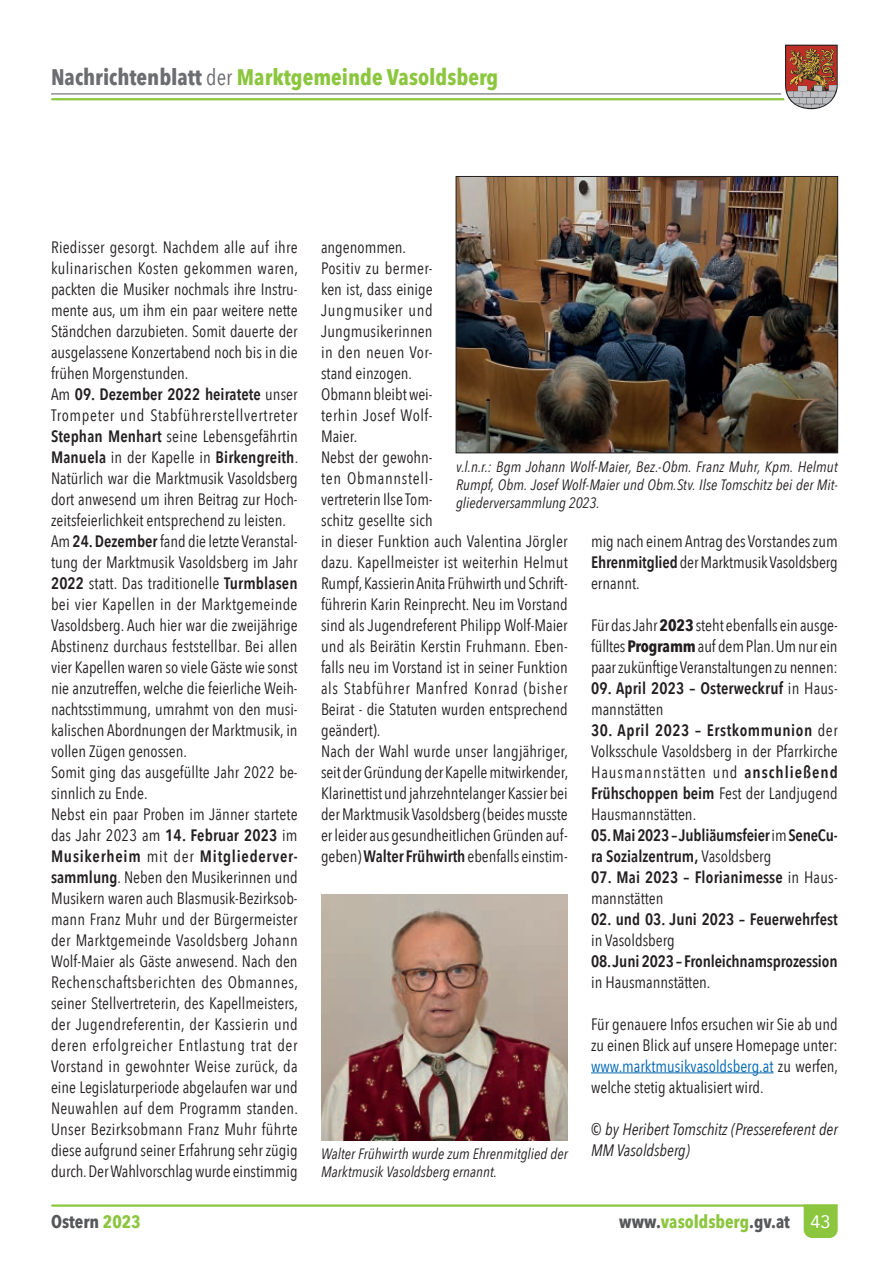
<style>
.page{position:relative;width:893px;height:1263px;background:#fff}
.page>*{position:absolute;margin:0;border:0;box-sizing:border-box;transform-origin:0 0}
.t1{font:700 22.5px "Avenir Next Condensed";color:#8bc63e}
.t2{font:700 18px "Avenir Next Condensed";color:#8bc63e}
.t3{font:700 18px "Avenir Next Condensed";color:#57585a}
.t4{font:16.5px/21px "Avenir Next Condensed";color:#231f20;text-align:justify}
.t5{font:600 16.5px/21px "Avenir Next Condensed";color:#231f20}
.t6{font:italic 16.5px/21px "Avenir Next Condensed";color:#231f20}
.t7{font:italic 15px/18px "Avenir Next Condensed";color:#231f20}
.s1{color:#6c6d70}
.s2{font-weight:400;color:#6c6d70}
.s3{font-weight:600}
.s4{font-weight:700}
.s5{font-weight:400}
.s6{color:#0166b3}
.s7{color:#8bc63e}
.s8{color:#57585a}
.s9{font-family:"Avenir";font-weight:400;color:#fff}
</style>
<div class="page">
<svg style="left:804px;top:1204px;width:34px;height:34px"></svg>
<hr style="left:52px;top:1204px;width:785px;height:3px;background:#8bc63e">
<hr style="left:51px;top:94px;width:730px;height:1px;background:#57585a">
<hr style="left:52px;top:98px;width:731px;height:2px;background:#8bc63e">
<svg style="left:785px;top:45px;width:53px;height:64px;background:#a16e5b"></svg>
<hr style="left:591px;top:1072px;width:182px;height:1px;background:#0166b3">
<img style="left:458px;top:178px;width:378px;height:273px">
<div style="left:456px;top:176px;width:382px;height:277px;border:1px solid #231f20"></div>
<img style="left:321px;top:894px;width:247px;height:247px">
<h1 class="t1" style="left:51px;top:63px;width:449px"><span class="s1">Nachrichtenblatt</span> <span class="s2">der</span> Marktgemeinde Vasoldsberg</h1>
<p class="t4" style="left:51px;top:235px;width:249px;text-align:left">Riedisser gesorgt. Nachdem alle auf ihre kulinarischen Kosten gekommen waren, packten die Musiker nochmals ihre Instru&shy;mente aus, um ihm ein paar weitere nette Ständchen darzubieten. Somit dauerte der ausgelassene Konzertabend noch bis in die frühen Morgenstunden.<br>Am <span class="s3">09. Dezember 2022 heiratete</span> unser Trompeter und Stabführerstellvertreter <span class="s3">Stephan Menhart</span> seine Lebensgefährtin <span class="s3">Manuela</span> in der Kapelle in <span class="s3">Birkengreith</span>.<br>Natürlich war die Marktmusik Vasoldsberg dort anwesend um ihren Beitrag zur Hoch&shy;zeitsfeierlichkeit entsprechend zu leisten.<br>Am <span class="s3">24. Dezember</span> fand die letzte Veranstal&shy;tung der Marktmusik Vasoldsberg im Jahr <span class="s3">2022</span> statt. Das traditionelle <span class="s3">Turmblasen </span>bei vier Kapellen in der Marktgemeinde Vasoldsberg. Auch hier war die zweijährige Abstinenz durchaus feststellbar. Bei allen vier Kapellen waren so viele Gäste wie sonst nie anzutreffen, welche die feierliche Weih&shy;nachtsstimmung, umrahmt von den musi&shy;kalischen Abordnungen der Marktmusik, in vollen Zügen genossen.<br>Somit ging das ausgefüllte Jahr 2022 be&shy;sinnlich zu Ende.<br>Nebst ein paar Proben im Jänner startete das Jahr 2023 am <span class="s3">14. Februar 2023</span> im <span class="s3">Musikerheim</span> mit der <span class="s3">Mitgliederver&shy;sammlung</span>. Neben den Musikerinnen und Musikern waren auch Blasmusik-Bezirksob&shy;mann Franz Muhr und der Bürgermeister der Marktgemeinde Vasoldsberg Johann Wolf-Maier als Gäste anwesend. Nach den Rechenschaftsberichten des Obmannes, seiner Stellvertreterin, des Kapellmeisters, der Jugendreferentin, der Kassierin und deren erfolgreicher Entlastung trat der Vorstand in gewohnter Weise zurück, da eine Legislaturperiode abgelaufen war und Neuwahlen auf dem Programm standen.<br>Unser Bezirksobmann Franz Muhr führte diese aufgrund seiner Erfahrung sehr zügig durch. Der Wahlvorschlag wurde einstimmig</p>
<p class="t4" style="left:321px;top:235px;width:113px;text-align:left">angenommen.<br>Positiv zu bermer&shy;ken ist, dass einige<br>Jungmusiker und<br>Jungmusikerinnen in den neuen Vor&shy;stand einzogen.<br>Obmann bleibt wei&shy;terhin Josef Wolf-<br>Maier.<br>Nebst der gewohn&shy;ten Obmannstell&shy;vertreterin Ilse Tom&shy;schitz gesellte sich</p>
<p class="t7" style="left:456px;top:457px;width:383px;text-align:justify">v.l.n.r.: Bgm Johann Wolf-Maier, Bez.-Obm. Franz Muhr, Kpm. Helmut Rumpf, Obm. Josef Wolf-Maier und Obm.Stv. Ilse Tomschitz bei der Mit&shy;gliederversammlung 2023.</p>
<p class="t4" style="left:321px;top:529px;width:249px;text-align:left">in dieser Funktion auch Valentina Jörgler dazu. Kapellmeister ist weiterhin Helmut Rumpf, Kassierin Anita Frühwirth und Schrift&shy;führerin Karin Reinprecht. Neu im Vorstand sind als Jugendreferent Philipp Wolf-Maier und als Beirätin Kerstin Fruhmann. Eben&shy;falls neu im Vorstand ist in seiner Funktion als Stabführer Manfred Konrad (bisher Beirat - die Statuten wurden entsprechend geändert).<br>Nach der Wahl wurde unser langjähriger, seit der Gründung der Kapelle mitwirkender, Klarinettist und jahrzehntelanger Kassier bei der Marktmusik Vasoldsberg (beides musste er leider aus gesundheitlichen Gründen auf&shy;geben) <span class="s3">Walter Frühwirth</span> ebenfalls einstim-</p>
<p class="t4" style="left:591px;top:529px;width:248px">mig nach einem Antrag des Vorstandes zum <span class="s3">Ehrenmitglied</span> der Marktmusik Vasoldsberg ernannt.</p>
<p class="t4" style="left:591px;top:613px;width:248px">Für das Jahr <span class="s4">2023</span> steht ebenfalls ein ausge&shy;fülltes <span class="s4">Programm</span> auf dem Plan. Um nur ein paar zukünftige Veranstaltungen zu nennen:</p>
<p class="t5" style="left:591px;top:677px;width:248px">09. April 2023 – Osterweckruf <span class="s5">in Haus&shy;mannstätten</span></p>
<p class="t4" style="left:591px;top:718px;width:248px"><span class="s3">30. April 2023 – Erstkommunion</span> der Volksschule Vasoldsberg in der Pfarrkirche Hausmannstätten und <span class="s3">anschließend Frühschoppen beim</span> Fest der Landjugend Hausmannstätten.</p>
<p class="t5" style="left:591px;top:824px;width:248px">05. Mai 2023 – Jubliäumsfeier <span class="s5">im</span> SeneCu&shy;ra Sozialzentrum, <span class="s5">Vasoldsberg</span></p>
<p class="t5" style="left:591px;top:866px;width:248px">07. Mai 2023 – Florianimesse <span class="s5">in Haus&shy;mannstätten</span></p>
<p class="t5" style="left:591px;top:908px;width:248px">02. und 03. Juni 2023 – Feuerwehrfest</p>
<p class="t4" style="left:591px;top:928px;width:85px">in Vasoldsberg</p>
<p class="t5" style="left:591px;top:950px;width:248px">08. Juni 2023 – Fronleichnamsprozession</p>
<p class="t4" style="left:591px;top:970px;width:121px">in Hausmannstätten.</p>
<p class="t4" style="left:591px;top:1012px;width:249px">Für genauere Infos ersuchen wir Sie ab und zu einen Blick auf unsere Homepage unter: <span class="s6">www.marktmusikvasoldsberg.at</span> zu werfen, welche stetig aktualisiert wird.</p>
<p class="t6" style="left:591px;top:1118px;width:248px">© by Heribert Tomschitz (Pressereferent der<br>MM Vasoldsberg)</p>
<p class="t7" style="left:321px;top:1145px;width:248px">Walter Frühwirth wurde zum Ehrenmitglied der<br>Marktmusik Vasoldsberg ernannt.</p>
<p class="t3" style="left:51px;top:1211px;width:91px">Ostern <span class="s7">2023</span></p>
<p class="t2" style="left:619px;top:1211px;width:213px"><span class="s8">www.</span>vasoldsberg<span class="s8">.gv.at</span> <span class="s9">43</span></p>
</div>
